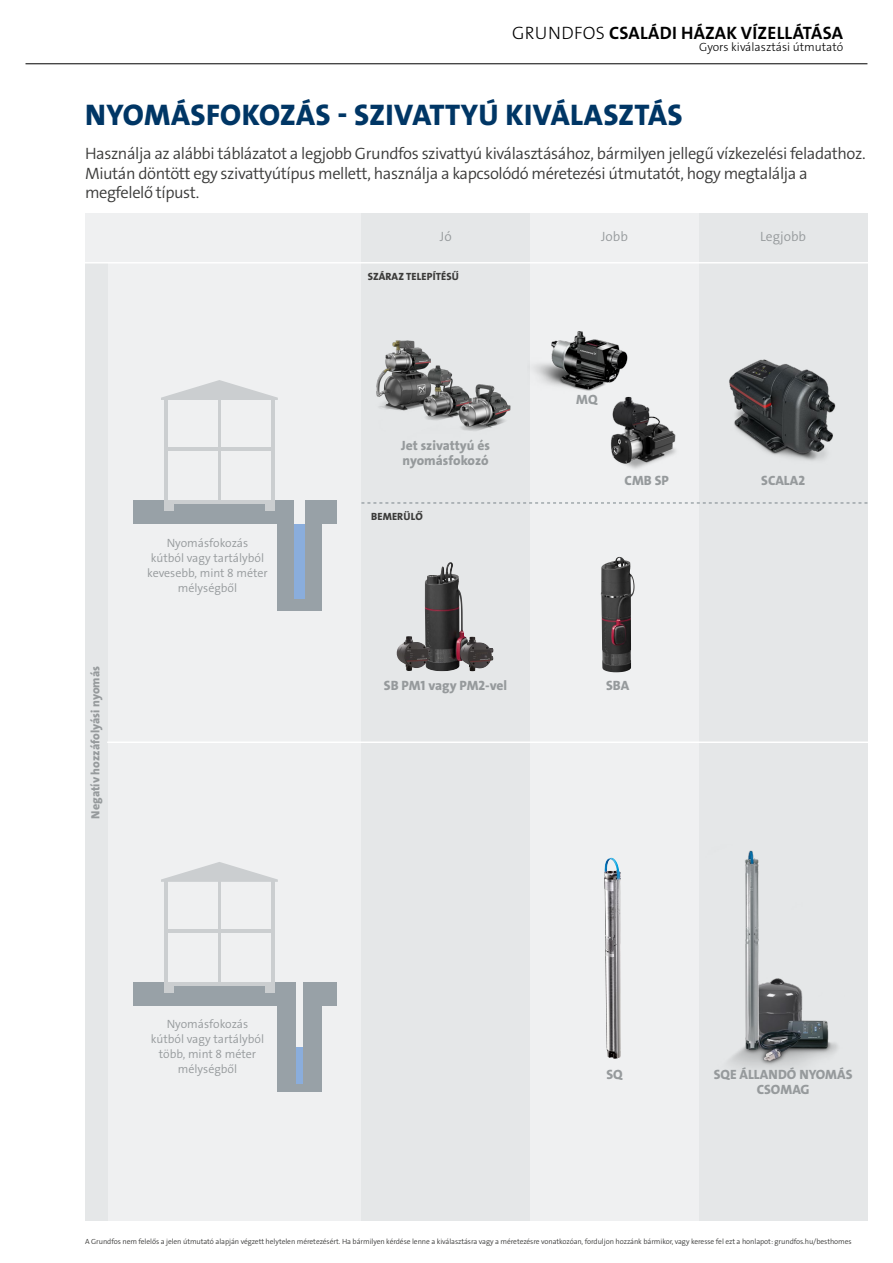
<style>
.page{position:relative;width:893px;height:1263px;background:#fff}
.page>*{position:absolute;margin:0;border:0;box-sizing:border-box;transform-origin:0 0}
.t1{font:30px "Grundfos The Sans V2 OT 8 XB";letter-spacing:.01em;color:#003665}
.t2{font:18px "Grundfos The Sans V2 OT 7 B";letter-spacing:.015em;color:#000}
.t3{font:16.5px/19.5px "Grundfos The Sans V2 OT 4 SL";letter-spacing:-.025em;color:#3b3b3a}
.t4{font:13.5px/15px "Grundfos The Sans V2 OT 8 XB";color:#969a9c;text-align:center}
.t5{font:13.5px "Grundfos The Sans V2 OT 4 SL";color:#969a9c}
.t6{font:12px/15px "Grundfos The Sans V2 OT 4 SL";color:#969a9c;text-align:center}
.t7{font:12px "Grundfos The Sans V2 OT 8 XB";color:#969a9c}
.t8{font:12px "Grundfos The Sans V2 OT 3 L";color:#000}
.t9{font:10.5px "Grundfos The Sans V2 OT 8 XB";letter-spacing:.015em;color:#3b3b3a}
.t10{font:7.5px "Grundfos The Sans V2 OT 4 SL";letter-spacing:-.01em;color:#3b3b3a}
.s1{font-family:"Grundfos The Sans V2 OT 3 L"}
</style>
<div class="page">
<div style="left:85px;top:213px;width:782px;height:1007px;background:#eff0f1"></div>
<div style="left:699px;top:213px;width:168px;height:1007px;background:#e5e7e8"></div>
<div style="left:361px;top:213px;width:169px;height:1007px;background:#e5e7e8"></div>
<div style="left:85px;top:263px;width:22px;height:957px;background:#e5e7e8"></div>
<hr style="left:107px;top:741px;width:770px;height:2px;background:#fff">
<img style="left:604px;top:858px;width:17px;height:201px">
<hr style="left:78px;top:262px;width:798px;height:1px;background:#fff">
<img style="left:729px;top:850px;width:109px;height:219px">
<div style="left:133px;top:982px;width:204px;height:24px;background:#98a1a7"></div>
<hr style="left:165px;top:879px;width:3px;height:114px;background:#cbced0">
<hr style="left:271px;top:879px;width:4px;height:107px;background:#cbced0">
<hr style="left:165px;top:929px;width:109px;height:4px;background:#cbced0">
<svg style="left:161px;top:862px;width:117px;height:20px"></svg>
<hr style="left:168px;top:982px;width:104px;height:4px;background:#cbced0">
<hr style="left:218px;top:879px;width:3px;height:107px;background:#cbced0">
<div style="left:165px;top:984px;width:9px;height:9px;background:#cbced0"></div>
<div style="left:265px;top:984px;width:10px;height:9px;background:#cbced0"></div>
<div style="left:277px;top:982px;width:45px;height:110px;background:#98a1a7"></div>
<div style="left:296px;top:978px;width:7px;height:106px;background:#eff0f1"></div>
<div style="left:296px;top:1047px;width:7px;height:37px;background:#8aaddc"></div>
<svg style="left:361px;top:503px;width:506px;height:1px"></svg>
<img style="left:601px;top:557px;width:33px;height:115px">
<div style="left:133px;top:501px;width:204px;height:23px;background:#98a1a7"></div>
<hr style="left:165px;top:398px;width:3px;height:113px;background:#cbced0">
<hr style="left:271px;top:398px;width:4px;height:106px;background:#cbced0">
<hr style="left:165px;top:447px;width:109px;height:4px;background:#cbced0">
<svg style="left:161px;top:380px;width:117px;height:20px"></svg>
<hr style="left:168px;top:500px;width:104px;height:4px;background:#cbced0">
<hr style="left:218px;top:398px;width:3px;height:106px;background:#cbced0">
<div style="left:165px;top:503px;width:9px;height:8px;background:#cbced0"></div>
<div style="left:265px;top:503px;width:10px;height:8px;background:#cbced0"></div>
<div style="left:277px;top:501px;width:45px;height:109px;background:#98a1a7"></div>
<div style="left:295px;top:493px;width:10px;height:105px;background:#eff0f1"></div>
<div style="left:295px;top:524px;width:10px;height:74px;background:#8aaddc"></div>
<img style="left:425px;top:562px;width:39px;height:109px">
<img style="left:611px;top:396px;width:65px;height:73px">
<img style="left:460px;top:636px;width:33px;height:35px">
<img style="left:397px;top:636px;width:33px;height:35px">
<img style="left:376px;top:340px;width:135px;height:91px">
<img style="left:533px;top:331px;width:95px;height:60px">
<img style="left:729px;top:359px;width:107px;height:102px">
<hr style="left:26px;top:63px;width:841px;height:1px;background:#000">
<p class="t2" style="left:512px;top:21px;width:332px"><span class="s1">GRUNDFOS</span> CSALÁDI HÁZAK VÍZELLÁTÁSA</p>
<p class="t8" style="left:699px;top:39px;width:146px">Gyors kiválasztási útmutató</p>
<h1 class="t1" style="left:85px;top:95px;width:599px">NYOMÁSFOKOZÁS - SZIVATTYÚ KIVÁLASZTÁS</h1>
<p class="t3" style="left:85px;top:144px;width:782px">Használja az alábbi táblázatot a legjobb Grundfos szivattyú kiválasztásához, bármilyen jellegű vízkezelési feladathoz.<br>Miután döntött egy szivattyútípus mellett, használja a kapcsolódó méretezési útmutatót, hogy megtalálja a megfelelő típust.</p>
<p class="t5" style="left:440px;top:228px;width:13px">Jó</p>
<p class="t5" style="left:601px;top:228px;width:28px">Jobb</p>
<p class="t5" style="left:760px;top:228px;width:47px">Legjobb</p>
<p class="t9" style="left:368px;top:270px;width:93px">SZÁRAZ TELEPÍTÉSŰ</p>
<p class="t7" style="left:88px;top:818px;width:154px;rotate:-90deg">Negatív hozzáfolyási nyomás</p>
<p class="t6" style="left:147px;top:536px;width:122px">Nyomásfokozás<br>kútból vagy tartályból kevesebb, mint 8 méter mélységből</p>
<p class="t6" style="left:151px;top:1016px;width:115px">Nyomásfokozás kútból vagy tartályból több, mint 8 méter mélységből</p>
<p class="t4" style="left:401px;top:438px;width:90px;text-align:left">Jet szivattyú és nyomásfokozó</p>
<p class="t9" style="left:371px;top:509px;width:53px">BEMERÜLŐ</p>
<p class="t4" style="left:384px;top:678px;width:125px">SB PM1 vagy PM2-vel</p>
<p class="t4" style="left:576px;top:392px;width:23px">MQ</p>
<p class="t4" style="left:624px;top:473px;width:46px">CMB SP</p>
<p class="t4" style="left:606px;top:678px;width:25px">SBA</p>
<p class="t4" style="left:761px;top:473px;width:45px">SCALA2</p>
<p class="t4" style="left:606px;top:1067px;width:18px">SQ</p>
<p class="t4" style="left:714px;top:1067px;width:140px">SQE ÁLLANDÓ NYOMÁS<br>CSOMAG</p>
<p class="t10" style="left:85px;top:1236px;width:768px">A Grundfos nem felelős a jelen útmutató alapján végzett helytelen méretezésért. Ha bármilyen kérdése lenne a kiválasztásra vagy a méretezésre vonatkozóan, forduljon hozzánk bármikor, vagy keresse fel ezt a honlapot: grundfos.hu/besthomes</p>
</div>
